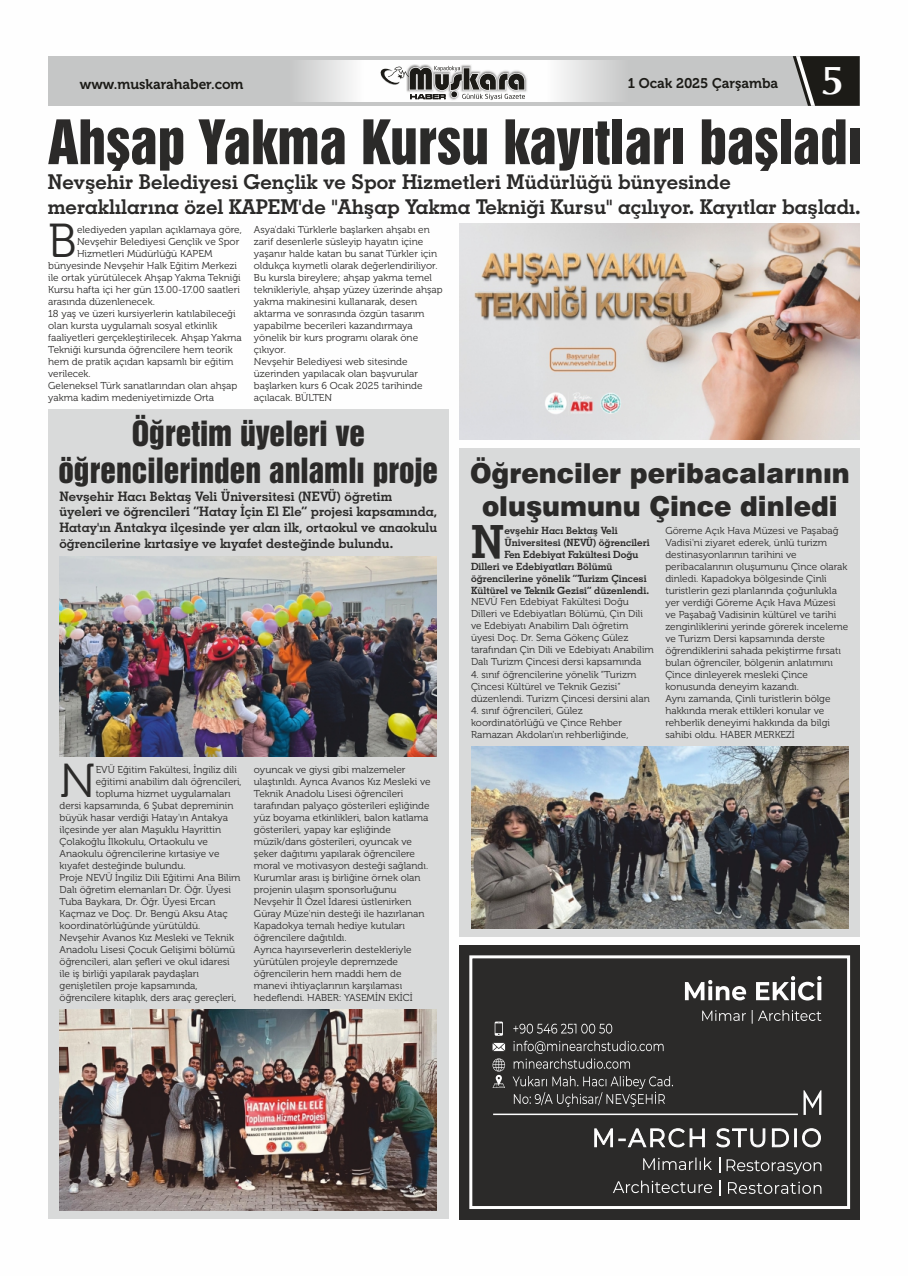
<style>
.page{position:relative;width:908px;height:1276px;background:#fff}
.page>*{position:absolute;margin:0;border:0;box-sizing:border-box;transform-origin:0 0}
.t1{font:55.9px "Swiss 921 BT";color:#2b2a29}
.t2{font:47.5px "Museo 300";color:#2b2a29}
.t3{font:45.8px "Geometric Slabserif 703 Bold BT";color:#2b2a29}
.t4{font:700 40.3px "Optima";color:#fefefe}
.t5{font:31.7px/36.6px "Swiss 921 BT";color:#2b2a29;text-align:center}
.t6{font:900 27.5px/32.9px "Swiss 721 BT";color:#2b2a29;text-align:center;scale:.96 1}
.t7{font:20.4px/24.5px "Geometric Slabserif 703 Bold BT";color:#2b2a29}
.t8{font:14px "Museo 700";color:#1c1b17}
.t9{font:13.1px/15.7px "Geometric Slabserif 703 Bold BT";color:#2b2a29}
.t10{font:10px/12px "Museo 300";color:#2b2a29}
.t11{font:10px "Geometric Slabserif 703 Bold BT";color:#2b2a29}
</style>
<div class="page">
<div style="left:48px;top:56px;width:811px;height:50px;background:#c5c6c6"></div>
<img style="left:303px;top:60px;width:310px;height:42px">
<svg style="left:792px;top:56px;width:67px;height:50px;background:#3f3e3b"></svg>
<img style="left:406px;top:65px;width:121px;height:35px">
<svg style="left:379px;top:66px;width:146px;height:36px;background:#a6a6a4"></svg>
<div style="left:459px;top:945px;width:400px;height:274px;background:#2b2a29"></div>
<svg style="left:643px;top:1157px;width:68px;height:13px"></svg>
<svg style="left:726px;top:1159px;width:95px;height:15px"></svg>
<svg style="left:613px;top:1180px;width:98px;height:13px"></svg>
<svg style="left:728px;top:1181px;width:93px;height:13px"></svg>
<svg style="left:594px;top:1128px;width:226px;height:19px"></svg>
<svg style="left:803px;top:1090px;width:18px;height:25px"></svg>
<hr style="left:493px;top:1113px;width:304px;height:2px;background:#fefefe">
<svg style="left:684px;top:976px;width:137px;height:24px"></svg>
<svg style="left:702px;top:1010px;width:119px;height:13px"></svg>
<svg style="left:512px;top:1023px;width:160px;height:84px"></svg>
<svg style="left:494px;top:1021px;width:8px;height:14px"></svg>
<svg style="left:492px;top:1043px;width:13px;height:8px"></svg>
<svg style="left:492px;top:1058px;width:13px;height:30px"></svg>
<div style="left:469px;top:955px;width:380px;height:254px;border:3px solid #fefefe"></div>
<img style="left:459px;top:223px;width:400px;height:217px">
<div style="left:48px;top:409px;width:400px;height:810px;background:#d9dada"></div>
<div style="left:459px;top:448px;width:400px;height:488px;background:#d9dada"></div>
<img style="left:471px;top:746px;width:377px;height:182px">
<img style="left:60px;top:556px;width:377px;height:200px">
<img style="left:60px;top:1009px;width:377px;height:201px">
<h3 class="t8" style="left:80px;top:78px;width:165px">www.muskarahaber.com</h3>
<h3 class="t8" style="left:627px;top:78px;width:152px">1 Ocak 2025 Çarşamba</h3>
<h3 class="t4" style="left:820px;top:63px;width:26px">5</h3>
<h1 class="t1" style="left:48px;top:122px;width:815px">Ahşap Yakma Kursu kayıtları başladı</h1>
<h3 class="t7" style="left:48px;top:171px;width:814px">Nevşehir Belediyesi Gençlik ve Spor Hizmetleri Müdürlüğü bünyesinde meraklılarına özel KAPEM'de "Ahşap Yakma Tekniği Kursu" açılıyor. Kayıtlar başladı.</h3>
<h2 class="t2" style="left:48px;top:221px;width:30px">B</h2>
<p class="t10" style="left:77px;top:224px;width:166px">elediyeden yapılan açıklamaya göre,</p>
<p class="t10" style="left:77px;top:236px;width:164px">Nevşehir Belediyesi Gençlik ve Spor</p>
<p class="t10" style="left:77px;top:248px;width:137px">Hizmetleri Müdürlüğü KAPEM</p>
<p class="t10" style="left:48px;top:260px;width:190px">bünyesinde Nevşehir Halk Eğitim Merkezi</p>
<p class="t10" style="left:48px;top:272px;width:194px">ile ortak yürütülecek Ahşap Yakma Tekniği</p>
<p class="t10" style="left:48px;top:284px;width:193px">Kursu hafta içi her gün 13.00-17.00 saatleri</p>
<p class="t10" style="left:48px;top:296px;width:108px">arasında düzenlenecek.</p>
<p class="t10" style="left:48px;top:308px;width:189px">18 yaş ve üzeri kursiyerlerin katılabileceği</p>
<p class="t10" style="left:48px;top:320px;width:171px">olan kursta uygulamalı sosyal etkinlik</p>
<p class="t10" style="left:48px;top:332px;width:195px">faaliyetleri gerçekleştirilecek. Ahşap Yakma</p>
<p class="t10" style="left:48px;top:344px;width:186px">Tekniği kursunda öğrencilere hem teorik</p>
<p class="t10" style="left:48px;top:356px;width:187px">hem de pratik açıdan kapsamlı bir eğitim</p>
<p class="t10" style="left:48px;top:368px;width:44px">verilecek.</p>
<p class="t10" style="left:48px;top:380px;width:190px">Geleneksel Türk sanatlarından olan ahşap</p>
<p class="t10" style="left:48px;top:392px;width:167px">yakma kadim medeniyetimizde Orta</p>
<p class="t10" style="left:254px;top:224px;width:190px">Asya'daki Türklerle başlarken ahşabı en zarif desenlerle süsleyip hayatın içine yaşanır halde katan bu sanat Türkler için oldukça kıymetli olarak değerlendiriliyor.<br>Bu kursla bireylere; ahşap yakma temel teknikleriyle, ahşap yüzey üzerinde ahşap yakma makinesini kullanarak, desen aktarma ve sonrasında özgün tasarım yapabilme becerileri kazandırmaya yönelik bir kurs programı olarak öne çıkıyor.<br>Nevşehir Belediyesi web sitesinde üzerinden yapılacak olan başvurular başlarken kurs 6 Ocak 2025 tarihinde açılacak. BÜLTEN</p>
<h3 class="t5" style="left:58px;top:420px;width:381px">Öğretim üyeleri ve öğrencilerinden anlamlı proje</h3>
<p class="t9" style="left:59px;top:489px;width:379px">Nevşehir Hacı Bektaş Veli Üniversitesi (NEVÜ) öğretim üyeleri ve öğrencileri “Hatay İçin El Ele” projesi kapsamında, Hatay'ın Antakya ilçesinde yer alan ilk, ortaokul ve anaokulu öğrencilerine kırtasiye ve kıyafet desteğinde bulundu.</p>
<h2 class="t2" style="left:60px;top:761px;width:38px">N</h2>
<p class="t10" style="left:96px;top:764px;width:143px">EVÜ Eğitim Fakültesi, İngiliz dili</p>
<p class="t10" style="left:96px;top:776px;width:147px">eğitimi anabilim dalı öğrencileri,</p>
<p class="t10" style="left:96px;top:788px;width:136px">topluma hizmet uygulamaları</p>
<p class="t10" style="left:60px;top:800px;width:175px">dersi kapsamında, 6 Şubat depreminin</p>
<p class="t10" style="left:60px;top:812px;width:170px">büyük hasar verdiği Hatay'ın Antakya</p>
<p class="t10" style="left:60px;top:824px;width:163px">ilçesinde yer alan Maşuklu Hayrittin</p>
<p class="t10" style="left:60px;top:836px;width:150px">Çolakoğlu İlkokulu, Ortaokulu ve</p>
<p class="t10" style="left:60px;top:848px;width:161px">Anaokulu öğrencilerine kırtasiye ve</p>
<p class="t10" style="left:60px;top:860px;width:127px">kıyafet desteğinde bulundu.</p>
<p class="t10" style="left:60px;top:872px;width:182px">Proje NEVÜ İngiliz Dili Eğitimi Ana Bilim</p>
<p class="t10" style="left:60px;top:884px;width:173px">Dalı öğretim elemanları Dr. Öğr. Üyesi</p>
<p class="t10" style="left:60px;top:896px;width:157px">Tuba Baykara, Dr. Öğr. Üyesi Ercan</p>
<p class="t10" style="left:60px;top:908px;width:169px">Kaçmaz ve Doç. Dr. Bengü Aksu Ataç</p>
<p class="t10" style="left:60px;top:920px;width:142px">koordinatörlüğünde yürütüldü.</p>
<p class="t10" style="left:60px;top:932px;width:176px">Nevşehir Avanos Kız Mesleki ve Teknik</p>
<p class="t10" style="left:60px;top:944px;width:177px">Anadolu Lisesi Çocuk Gelişimi bölümü</p>
<p class="t10" style="left:60px;top:956px;width:172px">öğrencileri, alan şefleri ve okul idaresi</p>
<p class="t10" style="left:60px;top:968px;width:141px">ile iş birliği yapılarak paydaşları</p>
<p class="t10" style="left:60px;top:980px;width:140px">genişletilen proje kapsamında,</p>
<p class="t10" style="left:60px;top:992px;width:178px">öğrencilere kitaplık, ders araç gereçleri,</p>
<p class="t10" style="left:254px;top:764px;width:178px">oyuncak ve giysi gibi malzemeler ulaştırıldı. Ayrıca Avanos Kız Mesleki ve Teknik Anadolu Lisesi öğrencileri tarafından palyaço gösterileri eşliğinde yüz boyama etkinlikleri, balon katlama gösterileri, yapay kar eşliğinde müzik/dans gösterileri, oyuncak ve şeker dağıtımı yapılarak öğrencilere moral ve motivasyon desteği sağlandı.<br>Kurumlar arası iş birliğine örnek olan projenin ulaşım sponsorluğunu Nevşehir İl Özel İdaresi üstlenirken Güray Müze'nin desteği ile hazırlanan Kapadokya temalı hediye kutuları öğrencilere dağıtıldı.<br>Ayrıca hayırseverlerin destekleriyle yürütülen projeyle depremzede öğrencilerin hem maddi hem de manevi ihtiyaçlarının karşılaması hedeflendi. HABER: YASEMİN EKİCİ</p>
<h3 class="t6" style="left:470px;top:459px;width:397px">Öğrenciler peribacalarının oluşumunu Çince dinledi</h3>
<p class="t11" style="left:504px;top:526px;width:115px">evşehir Hacı Bektaş Veli</p>
<h3 class="t3" style="left:471px;top:523px;width:35px">N</h3>
<p class="t10" style="left:665px;top:525px;width:184px">Göreme Açık Hava Müzesi ve Paşabağ Vadisi'ni ziyaret ederek, ünlü turizm destinasyonlarının tarihini ve peribacalarının oluşumunu Çince olarak dinledi. Kapadokya bölgesinde Çinli turistlerin gezi planlarında çoğunlukla yer verdiği Göreme Açık Hava Müzesi ve Paşabağ Vadisinin kültürel ve tarihi zenginliklerini yerinde görerek inceleme ve Turizm Dersi kapsamında derste öğrendiklerini sahada pekiştirme fırsatı bulan öğrenciler, bölgenin anlatımını Çince dinleyerek mesleki Çince konusunda deneyim kazandı.<br>Aynı zamanda, Çinli turistlerin bölge hakkında merak ettikleri konular ve rehberlik deneyimi hakkında da bilgi sahibi oldu. HABER MERKEZİ</p>
<p class="t11" style="left:504px;top:538px;width:147px">Üniversitesi (NEVÜ) öğrencileri</p>
<p class="t11" style="left:504px;top:550px;width:136px">Fen Edebiyat Fakültesi Doğu</p>
<p class="t11" style="left:471px;top:562px;width:143px">Dilleri ve Edebiyatları Bölümü</p>
<p class="t11" style="left:471px;top:574px;width:177px">öğrencilerine yönelik “Turizm Çincesi</p>
<p class="t11" style="left:471px;top:586px;width:179px">Kültürel ve Teknik Gezisi” düzenlendi.</p>
<p class="t10" style="left:471px;top:597px;width:184px">NEVÜ Fen Edebiyat Fakültesi Doğu Dilleri ve Edebiyatları Bölümü, Çin Dili ve Edebiyatı Anabilim Dalı öğretim üyesi Doç. Dr. Sema Gökenç Gülez tarafından Çin Dili ve Edebiyatı Anabilim Dalı Turizm Çincesi dersi kapsamında</p>
<p class="t10" style="left:471px;top:669px;width:180px">4. sınıf öğrencilerine yönelik “Turizm<br>Çincesi Kültürel ve Teknik Gezisi” düzenlendi. Turizm Çincesi dersini alan</p>
<p class="t10" style="left:471px;top:705px;width:159px">4. sınıf öğrencileri, Gülez koordinatörlüğü ve Çince Rehber<br>Ramazan Akdolan'ın rehberliğinde,</p>
</div>
